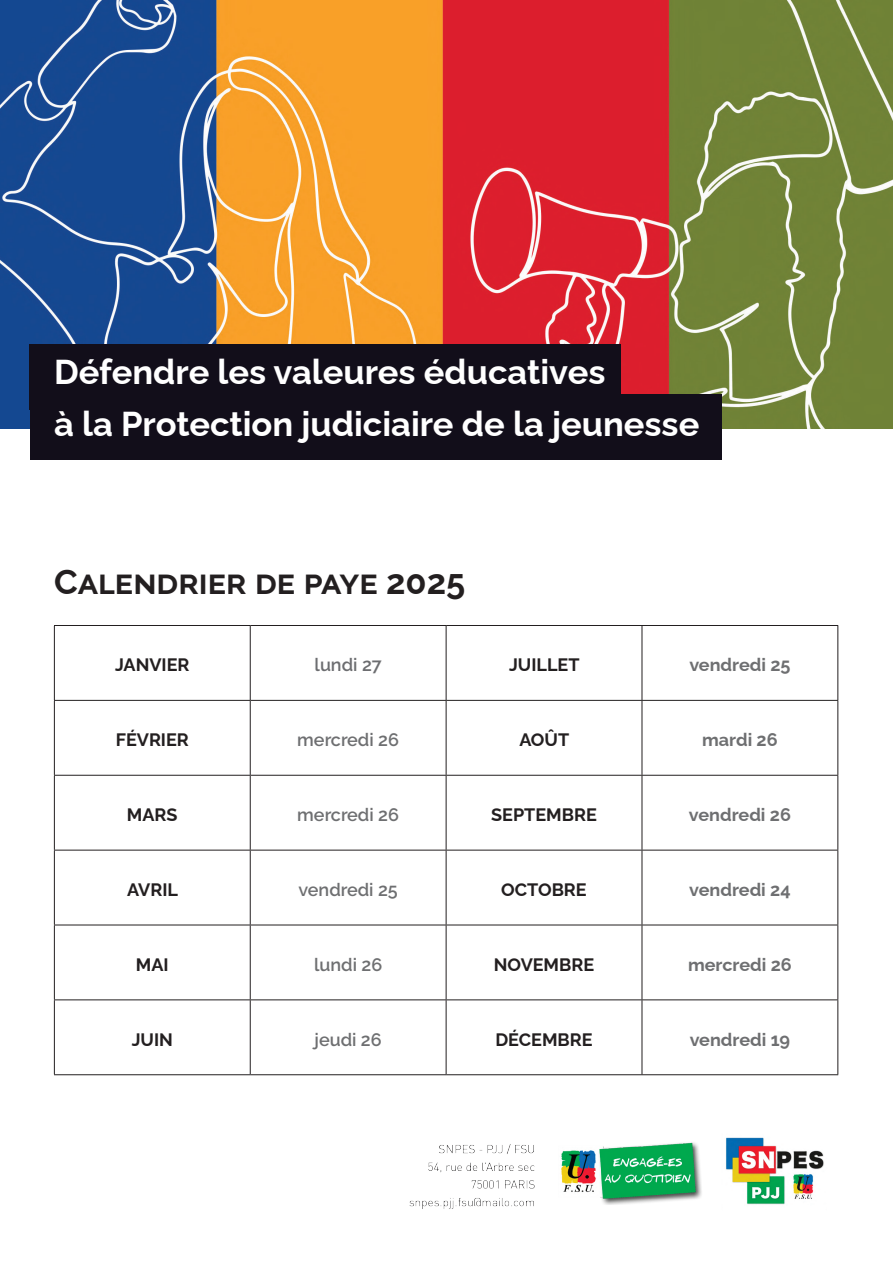
<style>
.page{position:relative;width:893px;height:1263px;background:#fff}
.page>*{position:absolute;margin:0;border:0;box-sizing:border-box;transform-origin:0 0}
.t1{font:700 34.5px/52.5px "Raleway";color:#fff}
.t2{font:700 34.5px "Raleway";color:#231f20}
.t3{font:700 18px "Raleway";color:#231f20}
.t4{font:700 18px "Raleway";color:#6e6f71}
.t5{font:600 18px "Raleway";color:#6e6f71}
.t6{font:600 18px "Raleway";color:#6c6d70}
</style>
<div class="page">
<img style="left:0;top:0;width:893px;height:429px">
<img style="left:409px;top:1137px;width:415px;height:72px">
<div style="left:30px;top:394px;width:691px;height:66px;background:#120e1a"></div>
<div style="left:30px;top:344px;width:591px;height:66px;background:#120e1a"></div>
<hr style="left:54px;top:625px;width:196px;height:1px;background:#231f20">
<hr style="left:54px;top:626px;width:1px;height:74px;background:#231f20">
<hr style="left:250px;top:625px;width:196px;height:1px;background:#231f20">
<hr style="left:250px;top:626px;width:1px;height:74px;background:#231f20">
<hr style="left:446px;top:625px;width:196px;height:1px;background:#231f20">
<hr style="left:446px;top:626px;width:1px;height:74px;background:#231f20">
<hr style="left:642px;top:625px;width:196px;height:1px;background:#231f20">
<hr style="left:642px;top:626px;width:1px;height:74px;background:#231f20">
<hr style="left:837px;top:626px;width:1px;height:74px;background:#231f20">
<hr style="left:54px;top:700px;width:196px;height:1px;background:#231f20">
<hr style="left:54px;top:701px;width:1px;height:74px;background:#231f20">
<hr style="left:250px;top:700px;width:196px;height:1px;background:#231f20">
<hr style="left:250px;top:701px;width:1px;height:74px;background:#231f20">
<hr style="left:446px;top:700px;width:196px;height:1px;background:#231f20">
<hr style="left:446px;top:701px;width:1px;height:74px;background:#231f20">
<hr style="left:642px;top:700px;width:196px;height:1px;background:#231f20">
<hr style="left:642px;top:701px;width:1px;height:74px;background:#231f20">
<hr style="left:837px;top:701px;width:1px;height:74px;background:#231f20">
<hr style="left:54px;top:775px;width:196px;height:1px;background:#231f20">
<hr style="left:54px;top:776px;width:1px;height:74px;background:#231f20">
<hr style="left:250px;top:775px;width:196px;height:1px;background:#231f20">
<hr style="left:250px;top:776px;width:1px;height:74px;background:#231f20">
<hr style="left:446px;top:775px;width:196px;height:1px;background:#231f20">
<hr style="left:446px;top:776px;width:1px;height:74px;background:#231f20">
<hr style="left:642px;top:775px;width:196px;height:1px;background:#231f20">
<hr style="left:642px;top:776px;width:1px;height:74px;background:#231f20">
<hr style="left:837px;top:776px;width:1px;height:74px;background:#231f20">
<hr style="left:54px;top:850px;width:196px;height:1px;background:#231f20">
<hr style="left:54px;top:850px;width:1px;height:75px;background:#231f20">
<hr style="left:250px;top:850px;width:196px;height:1px;background:#231f20">
<hr style="left:250px;top:850px;width:1px;height:75px;background:#231f20">
<hr style="left:446px;top:850px;width:196px;height:1px;background:#231f20">
<hr style="left:446px;top:850px;width:1px;height:75px;background:#231f20">
<hr style="left:642px;top:850px;width:196px;height:1px;background:#231f20">
<hr style="left:642px;top:850px;width:1px;height:75px;background:#231f20">
<hr style="left:837px;top:850px;width:1px;height:75px;background:#231f20">
<hr style="left:54px;top:925px;width:196px;height:1px;background:#231f20">
<hr style="left:54px;top:925px;width:1px;height:74px;background:#231f20">
<hr style="left:250px;top:925px;width:196px;height:1px;background:#231f20">
<hr style="left:250px;top:925px;width:1px;height:74px;background:#231f20">
<hr style="left:446px;top:925px;width:196px;height:1px;background:#231f20">
<hr style="left:446px;top:925px;width:1px;height:74px;background:#231f20">
<hr style="left:642px;top:925px;width:196px;height:1px;background:#231f20">
<hr style="left:642px;top:925px;width:1px;height:74px;background:#231f20">
<hr style="left:837px;top:925px;width:1px;height:74px;background:#231f20">
<hr style="left:54px;top:999px;width:196px;height:1px;background:#231f20">
<hr style="left:54px;top:1000px;width:1px;height:74px;background:#231f20">
<hr style="left:250px;top:999px;width:196px;height:1px;background:#231f20">
<hr style="left:250px;top:1000px;width:1px;height:74px;background:#231f20">
<hr style="left:446px;top:999px;width:196px;height:1px;background:#231f20">
<hr style="left:446px;top:1000px;width:1px;height:74px;background:#231f20">
<hr style="left:642px;top:999px;width:196px;height:1px;background:#231f20">
<hr style="left:642px;top:1000px;width:1px;height:74px;background:#231f20">
<hr style="left:837px;top:1000px;width:1px;height:74px;background:#231f20">
<hr style="left:54px;top:1074px;width:196px;height:1px;background:#231f20">
<hr style="left:250px;top:1074px;width:196px;height:1px;background:#231f20">
<hr style="left:446px;top:1074px;width:196px;height:1px;background:#231f20">
<hr style="left:642px;top:1074px;width:196px;height:1px;background:#231f20">
<h1 class="t1" style="left:54px;top:341px;width:647px">Défendre les valeures éducatives<br>à la Protection judiciaire de la jeunesse</h1>
<h1 class="t2" style="left:54px;top:554px;width:413px">Calendrier de paye 2025</h1>
<p class="t3" style="left:115px;top:651px;width:76px">JANVIER</p>
<p class="t6" style="left:315px;top:655px;width:69px">lundi 27</p>
<p class="t3" style="left:509px;top:651px;width:72px">JUILLET</p>
<p class="t4" style="left:689px;top:651px;width:103px">vendredi 25</p>
<p class="t3" style="left:116px;top:725px;width:75px">FÉVRIER</p>
<p class="t5" style="left:297px;top:729px;width:103px">mercredi 26</p>
<p class="t3" style="left:519px;top:725px;width:51px">AOÛT</p>
<p class="t4" style="left:702px;top:725px;width:77px">mardi 26</p>
<p class="t3" style="left:127px;top:800px;width:52px">MARS</p>
<p class="t5" style="left:297px;top:804px;width:103px">mercredi 26</p>
<p class="t3" style="left:491px;top:800px;width:107px">SEPTEMBRE</p>
<p class="t4" style="left:689px;top:800px;width:104px">vendredi 26</p>
<p class="t3" style="left:127px;top:875px;width:52px">AVRIL</p>
<p class="t5" style="left:298px;top:879px;width:101px">vendredi 25</p>
<p class="t3" style="left:501px;top:875px;width:87px">OCTOBRE</p>
<p class="t4" style="left:689px;top:875px;width:103px">vendredi 24</p>
<p class="t3" style="left:136px;top:950px;width:34px">MAI</p>
<p class="t5" style="left:314px;top:954px;width:70px">lundi 26</p>
<p class="t3" style="left:494px;top:950px;width:102px">NOVEMBRE</p>
<p class="t4" style="left:688px;top:950px;width:105px">mercredi 26</p>
<p class="t3" style="left:132px;top:1025px;width:43px">JUIN</p>
<p class="t5" style="left:315px;top:1029px;width:69px">jeudi 26</p>
<p class="t3" style="left:495px;top:1025px;width:99px">DÉCEMBRE</p>
<p class="t4" style="left:690px;top:1025px;width:102px">vendredi 19</p>
</div>
